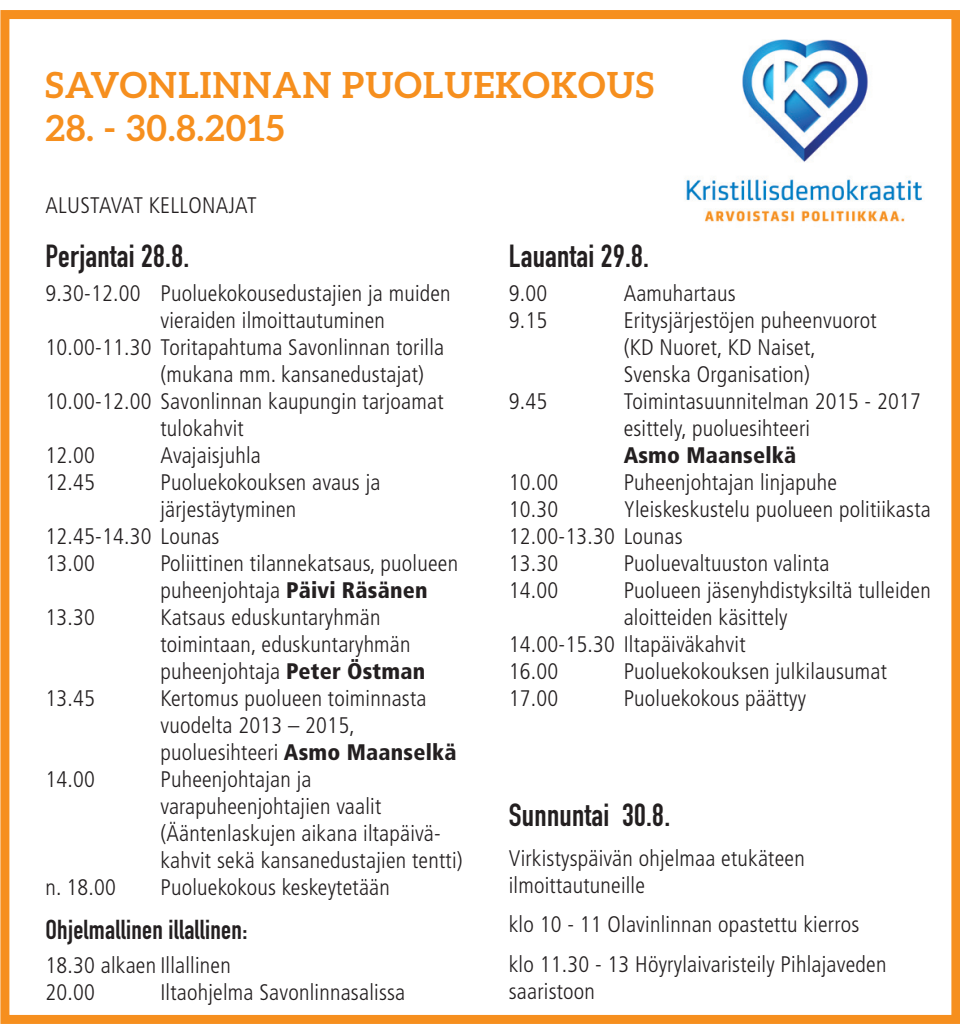
<style>
.page{position:relative;width:960px;height:1034px;background:#fff}
.page>*{position:absolute;margin:0;border:0;box-sizing:border-box;transform-origin:0 0}
.t1{font:700 36px "Aleo";letter-spacing:.03em;color:#f68f1e}
.t2{font:31.5px "DIN Engschrift Std";letter-spacing:.01em;color:#231f20}
.t3{font:27px "DIN Engschrift Std";letter-spacing:.01em;color:#231f20}
.t4{font:300 condensed 22.5px/27px "Frutiger LT Std";letter-spacing:.01em;color:#231f20}
.t5{font:900 condensed 22.5px "Frutiger LT Std";letter-spacing:.01em;color:#231f20}
.s1{font-weight:900}
</style>
<div class="page">
<img style="left:686px;top:39px;width:236px;height:183px">
<div style="left:0;top:10px;width:959px;height:1013px;border:9px solid #f68f1e"></div>
<h1 class="t1" style="left:45px;top:64px;width:610px">SAVONLINNAN PUOLUEKOKOUS</h1>
<h1 class="t1" style="left:45px;top:107px;width:240px">28. - 30.8.2015</h1>
<p class="t4" style="left:45px;top:191px;width:212px">ALUSTAVAT KELLONAJAT</p>
<h2 class="t2" style="left:45px;top:237px;width:145px">Perjantai 28.8.</h2>
<p class="t4" style="left:45px;top:279px;width:406px">9.30-12.00 Puoluekokousedustajien ja muiden</p>
<p class="t4" style="left:160px;top:306px;width:226px">vieraiden ilmoittautuminen</p>
<p class="t4" style="left:45px;top:333px;width:400px">10.00-11.30 Toritapahtuma Savonlinnan torilla</p>
<p class="t4" style="left:160px;top:360px;width:265px">(mukana mm. kansanedustajat)</p>
<p class="t4" style="left:45px;top:387px;width:399px">10.00-12.00 Savonlinnan kaupungin tarjoamat</p>
<p class="t4" style="left:160px;top:414px;width:85px">tulokahvit</p>
<p class="t4" style="left:45px;top:441px;width:51px">12.00</p>
<p class="t4" style="left:160px;top:441px;width:102px">Avajaisjuhla</p>
<p class="t4" style="left:45px;top:468px;width:51px">12.45</p>
<p class="t4" style="left:160px;top:468px;width:221px">Puoluekokouksen avaus ja</p>
<p class="t4" style="left:160px;top:495px;width:137px">järjestäytyminen</p>
<p class="t4" style="left:45px;top:522px;width:175px">12.45-14.30 Lounas</p>
<p class="t4" style="left:45px;top:549px;width:51px">13.00</p>
<p class="t4" style="left:160px;top:549px;width:299px">Poliittinen tilannekatsaus, puolueen puheenjohtaja <span class="s1">Päivi Räsänen</span></p>
<p class="t4" style="left:45px;top:603px;width:51px">13.30</p>
<p class="t4" style="left:160px;top:603px;width:266px">Katsaus eduskuntaryhmän toimintaan, eduskuntaryhmän puheenjohtaja <span class="s1">Peter Östman</span></p>
<p class="t4" style="left:45px;top:684px;width:51px">13.45</p>
<p class="t4" style="left:160px;top:684px;width:298px">Kertomus puolueen toiminnasta vuodelta 2013 – 2015, puoluesihteeri <span class="s1">Asmo Maanselkä</span></p>
<p class="t4" style="left:45px;top:765px;width:51px">14.00</p>
<p class="t4" style="left:160px;top:765px;width:304px">Puheenjohtajan ja varapuheenjohtajien vaalit (Ääntenlaskujen aikana iltapäivä&shy;kahvit sekä kansanedustajien tentti)</p>
<p class="t4" style="left:45px;top:873px;width:72px">n. 18.00</p>
<p class="t4" style="left:160px;top:873px;width:231px">Puoluekokous keskeytetään</p>
<p class="t3" style="left:45px;top:913px;width:203px">Ohjelmallinen illallinen:</p>
<p class="t4" style="left:45px;top:951px;width:187px">18.30 alkaen Illallinen<br>20.00</p>
<p class="t4" style="left:160px;top:978px;width:246px">Iltaohjelma Savonlinnasalissa</p>
<h2 class="t2" style="left:508px;top:237px;width:142px">Lauantai 29.8.</h2>
<p class="t4" style="left:508px;top:279px;width:40px">9.00</p>
<p class="t4" style="left:623px;top:279px;width:113px">Aamuhartaus</p>
<p class="t4" style="left:508px;top:306px;width:40px">9.15</p>
<p class="t4" style="left:623px;top:306px;width:254px">Eritysjärjestöjen puheenvuorot (KD Nuoret, KD Naiset,<br>Svenska Organisation)</p>
<p class="t4" style="left:508px;top:387px;width:40px">9.45</p>
<p class="t4" style="left:623px;top:387px;width:299px">Toimintasuunnitelman 2015 - 2017 esittely, puoluesihteeri</p>
<p class="t5" style="left:623px;top:441px;width:174px">Asmo Maanselkä</p>
<p class="t4" style="left:508px;top:468px;width:51px">10.00</p>
<p class="t4" style="left:623px;top:468px;width:215px">Puheenjohtajan linjapuhe</p>
<p class="t4" style="left:508px;top:495px;width:51px">10.30</p>
<p class="t4" style="left:508px;top:495px;width:423px;text-indent:115px">Yleiskeskustelu puolueen politiikasta<br>12.00-13.30 Lounas<br>13.30</p>
<p class="t4" style="left:623px;top:549px;width:207px">Puoluevaltuuston valinta</p>
<p class="t4" style="left:508px;top:576px;width:51px">14.00</p>
<p class="t4" style="left:623px;top:576px;width:308px">Puolueen jäsenyhdistyksiltä tulleiden</p>
<p class="t4" style="left:623px;top:603px;width:165px">aloitteiden käsittely</p>
<p class="t4" style="left:508px;top:630px;width:238px">14.00-15.30 Iltapäiväkahvit</p>
<p class="t4" style="left:508px;top:657px;width:51px">16.00</p>
<p class="t4" style="left:623px;top:657px;width:265px">Puoluekokouksen julkilausumat</p>
<p class="t4" style="left:508px;top:684px;width:51px">17.00</p>
<p class="t4" style="left:623px;top:684px;width:184px">Puoluekokous päättyy</p>
<h2 class="t2" style="left:508px;top:796px;width:163px">Sunnuntai 30.8.</h2>
<p class="t4" style="left:508px;top:844px;width:297px">Virkistyspäivän ohjelmaa etukäteen ilmoittautuneille</p>
<p class="t4" style="left:508px;top:904px;width:379px;line-height:39.8px">klo 10 - 11 Olavinlinnan opastettu kierros klo 11.30 - 13 Höyrylaivaristeily Pihlajaveden</p>
<p class="t4" style="left:508px;top:977px;width:88px">saaristoon</p>
</div>
